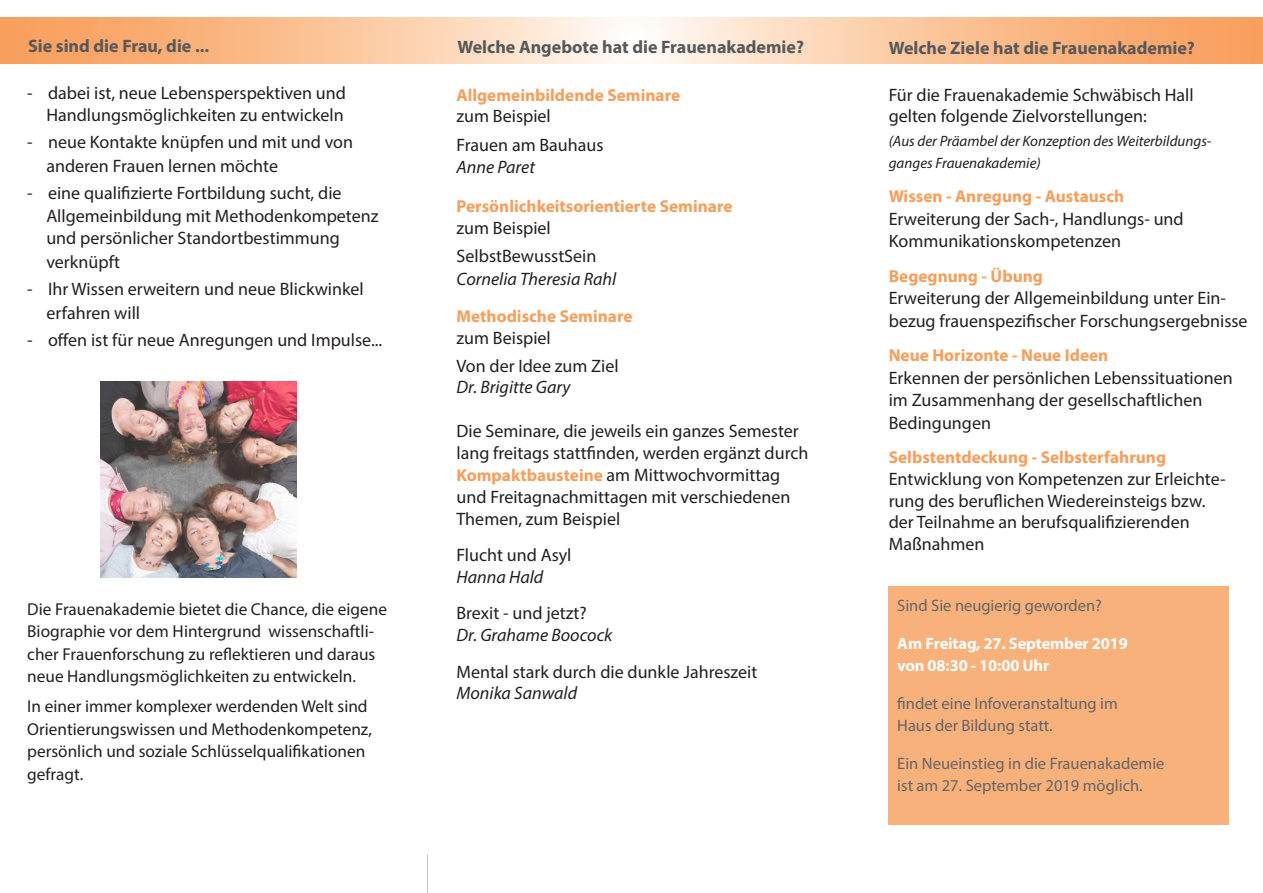
<style>
.page{position:relative;width:1263px;height:893px;background:#fff}
.page>*{position:absolute;margin:0;border:0;box-sizing:border-box;transform-origin:0 0}
.t1{font:18px/22.5px "Myriad Pro";color:#231f20}
.t2{font:700 18px "Myriad Pro";color:#57585a}
.t3{font:italic 18px "Myriad Pro";color:#231f20}
.t4{font:17.25px/22.5px "Myriad Pro";color:#231f20}
.t5{font:700 17.25px "Myriad Pro";color:#f89e5b}
.t6{font:16.5px/22.5px "Myriad Pro";color:#3e3e3f}
.t7{font:700 16.5px/22.5px "Myriad Pro";letter-spacing:-.01em;color:#fff}
.t8{font:italic 15px "Myriad Pro";color:#231f20}
.s1{font-weight:700;font-size:17.25px;color:#f89e5b}
</style>
<div class="page">
<hr style="left:427px;top:854px;width:1px;height:39px;background:#231f20">
<img style="left:100px;top:381px;width:196px;height:196px">
<div style="left:889px;top:586px;width:340px;height:239px;background:#f9b17b"></div>
<svg style="left:0;top:17px;width:1263px;height:47px;background:#fbc69d"></svg>
<p class="t2" style="left:28px;top:34px;width:183px">Sie sind die Frau, die ...</p>
<p class="t2" style="left:458px;top:36px;width:348px">Welche Angebote hat die Frauenakademie?</p>
<p class="t2" style="left:889px;top:36px;width:308px">Welche Ziele hat die Frauenakademie?</p>
<p class="t1" style="left:27px;top:81px;width:320px">- dabei ist, neue Lebensperspektiven und</p>
<p class="t1" style="left:46px;top:103px;width:299px">Handlungsmöglichkeiten zu entwickeln</p>
<p class="t1" style="left:27px;top:130px;width:327px">- neue Kontakte knüpfen und mit und von</p>
<p class="t1" style="left:46px;top:154px;width:233px">anderen Frauen lernen möchte</p>
<p class="t1" style="left:27px;top:181px;width:316px">- eine qualifizierte Fortbildung sucht, die</p>
<p class="t1" style="left:46px;top:204px;width:334px">Allgemeinbildung mit Methodenkompetenz und persönlicher Standortbestimmung</p>
<p class="t1" style="left:46px;top:250px;width:75px">verknüpft</p>
<p class="t1" style="left:27px;top:277px;width:338px">- Ihr Wissen erweitern und neue Blickwinkel</p>
<p class="t1" style="left:46px;top:301px;width:95px">erfahren will</p>
<p class="t1" style="left:27px;top:328px;width:356px">- offen ist für neue Anregungen und Impulse...</p>
<p class="t4" style="left:27px;top:597px;width:361px">Die Frauenakademie bietet die Chance, die eigene Biographie vor dem Hintergrund wissenschaftli&shy;cher Frauenforschung zu reflektieren und daraus neue Handlungsmöglichkeiten zu entwickeln.</p>
<p class="t4" style="left:27px;top:695px;width:346px">In einer immer komplexer werdenden Welt sind Orientierungswissen und Methodenkompetenz, persönlich und soziale Schlüsselqualifikationen gefragt.</p>
<p class="t5" style="left:456px;top:84px;width:225px">Allgemeinbildende Seminare</p>
<p class="t1" style="left:456px;top:105px;width:96px">zum Beispiel</p>
<p class="t1" style="left:456px;top:133px;width:149px">Frauen am Bauhaus</p>
<p class="t3" style="left:456px;top:156px;width:80px">Anne Paret</p>
<p class="t5" style="left:456px;top:195px;width:278px">Persönlichkeitsorientierte Seminare</p>
<p class="t1" style="left:456px;top:216px;width:96px">zum Beispiel</p>
<p class="t1" style="left:456px;top:245px;width:142px">SelbstBewusstSein</p>
<p class="t3" style="left:456px;top:268px;width:161px">Cornelia Theresia Rahl</p>
<p class="t5" style="left:456px;top:305px;width:178px">Methodische Seminare</p>
<p class="t1" style="left:456px;top:326px;width:96px">zum Beispiel</p>
<p class="t1" style="left:456px;top:354px;width:164px">Von der Idee zum Ziel</p>
<p class="t3" style="left:456px;top:376px;width:116px">Dr. Brigitte Gary</p>
<p class="t1" style="left:456px;top:420px;width:353px;line-height:22px">Die Seminare, die jeweils ein ganzes Semester lang freitags stattfinden, werden ergänzt durch<br><span class="s1">Kompaktbausteine</span> am Mittwochvormittag</p>
<p class="t1" style="left:456px;top:486px;width:336px;line-height:21.6px">und Freitagnachmittagen mit verschiedenen<br>Themen, zum Beispiel</p>
<p class="t1" style="left:456px;top:544px;width:117px">Flucht und Asyl</p>
<p class="t3" style="left:456px;top:566px;width:88px">Hanna Hald</p>
<p class="t1" style="left:456px;top:602px;width:132px">Brexit - und jetzt?</p>
<p class="t3" style="left:456px;top:624px;width:157px">Dr. Grahame Boocock</p>
<p class="t1" style="left:456px;top:660px;width:302px">Mental stark durch die dunkle Jahreszeit</p>
<p class="t3" style="left:456px;top:682px;width:122px">Monika Sanwald</p>
<p class="t1" style="left:889px;top:83px;width:307px">Für die Frauenakademie Schwäbisch Hall</p>
<p class="t1" style="left:889px;top:105px;width:260px">gelten folgende Zielvorstellungen:</p>
<p class="t8" style="left:889px;top:132px;width:324px">(Aus der Präambel der Konzeption des Weiterbildungs-</p>
<p class="t8" style="left:889px;top:154px;width:153px">ganges Frauenakademie)</p>
<p class="t5" style="left:889px;top:185px;width:237px">Wissen - Anregung - Austausch</p>
<p class="t1" style="left:889px;top:207px;width:296px">Erweiterung der Sach-, Handlungs- und</p>
<p class="t1" style="left:889px;top:230px;width:234px">Kommunikationskompetenzen</p>
<p class="t5" style="left:889px;top:265px;width:156px">Begegnung - Übung</p>
<p class="t1" style="left:889px;top:287px;width:339px">Erweiterung der Allgemeinbildung unter Ein-</p>
<p class="t1" style="left:889px;top:309px;width:360px">bezug frauenspezifischer Forschungsergebnisse</p>
<p class="t5" style="left:889px;top:344px;width:221px">Neue Horizonte - Neue Ideen</p>
<p class="t1" style="left:889px;top:366px;width:345px">Erkennen der persönlichen Lebenssituationen im Zusammenhang der gesellschaftlichen</p>
<p class="t1" style="left:889px;top:411px;width:104px">Bedingungen</p>
<p class="t5" style="left:889px;top:446px;width:279px">Selbstentdeckung - Selbsterfahrung</p>
<p class="t1" style="left:889px;top:468px;width:339px;line-height:21.6px">Entwicklung von Kompetenzen zur Erleichte&shy;rung des beruflichen Wiedereinsteigs bzw.</p>
<p class="t1" style="left:889px;top:511px;width:302px">der Teilnahme an berufsqualifizierenden</p>
<p class="t1" style="left:889px;top:532px;width:97px">Maßnahmen</p>
<p class="t6" style="left:897px;top:594px;width:206px">Sind Sie neugierig geworden?</p>
<p class="t7" style="left:897px;top:631px;width:232px">Am Freitag, 27. September 2019 von 08:30 - 10:00 Uhr</p>
<p class="t6" style="left:897px;top:692px;width:222px">findet eine Infoveranstaltung im<br>Haus der Bildung statt.</p>
<p class="t6" style="left:897px;top:752px;width:269px">Ein Neueinstieg in die Frauenakademie ist am 27. September 2019 möglich.</p>
</div>
